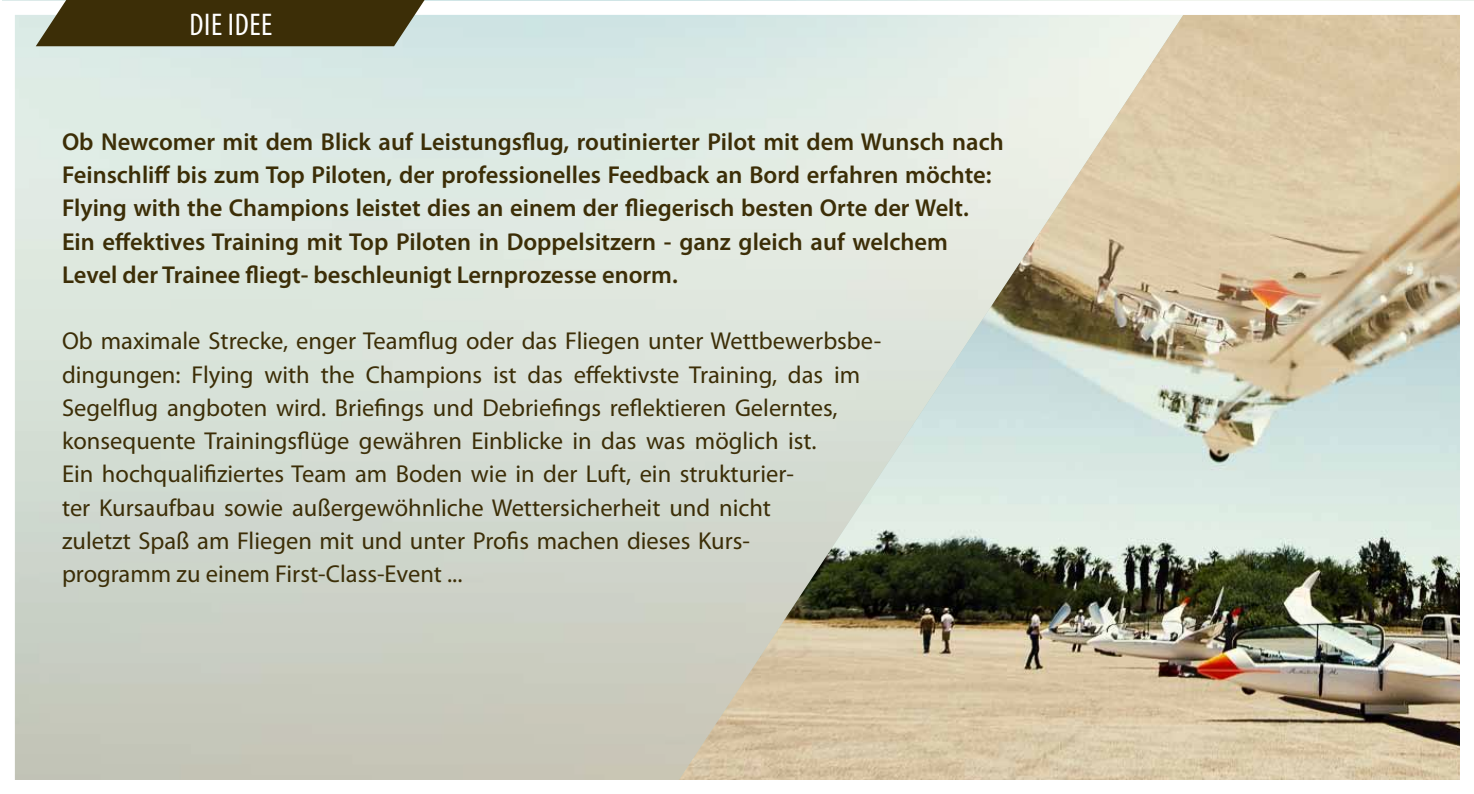
<style>
.page{position:relative;width:1474px;height:794px;background:#fff}
.page>*{position:absolute;margin:0;border:0;box-sizing:border-box;transform-origin:0 0}
.t1{font:condensed 31.5px "Myriad Pro";color:#fff}
.t2{font:24.5px/33.2px "Myriad Pro";color:#3c2e07}
.t3{font:600 24.5px/33.2px "Myriad Pro";color:#3c2e07}
</style>
<div class="page">
<img style="left:679px;top:16px;width:779px;height:763px">
<svg style="left:36px;top:0;width:389px;height:46px;background:#483d19"></svg>
<p class="t1" style="left:190px;top:5px;width:71px">DIE IDEE</p>
<p class="t3" style="left:62px;top:124px;width:943px">Ob Newcomer mit dem Blick auf Leistungsflug, routinierter Pilot mit dem Wunsch nach Feinschliff bis zum Top Piloten, der professionelles Feedback an Bord erfahren möchte:<br>Flying with the Champions leistet dies an einem der fliegerisch besten Orte der Welt.<br>Ein effektives Training mit Top Piloten in Doppelsitzern - ganz gleich auf welchem Level der Trainee fliegt- beschleunigt Lernprozesse enorm.</p>
<p class="t2" style="left:62px;top:324px;width:821px">Ob maximale Strecke, enger Teamflug oder das Fliegen unter Wettbewerbsbe&shy;dingungen: Flying with the Champions ist das effektivste Training, das im Segelflug angboten wird. Briefings und Debriefings reflektieren Gelerntes, konsequente Trainingsflüge gewähren Einblicke in das was möglich ist.<br>Ein hochqualifiziertes Team am Boden wie in der Luft, ein strukturier-<br>ter Kursaufbau sowie außergewöhnliche Wettersicherheit und nicht<br>zuletzt Spaß am Fliegen mit und unter Profis machen dieses Kurs-<br>programm zu einem First-Class-Event ...</p>
</div>
